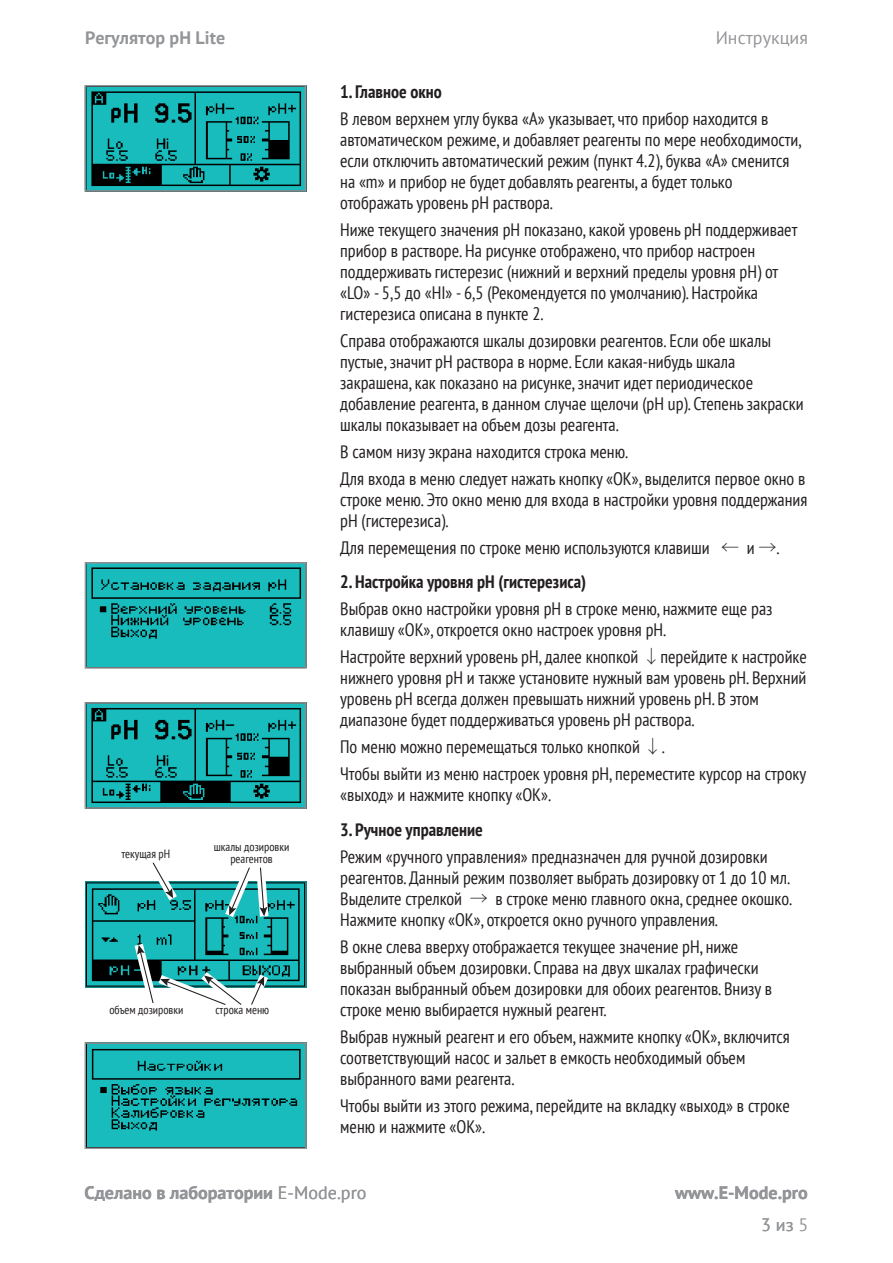
<style>
.page{position:relative;width:893px;height:1263px;background:#fff}
.page>*{position:absolute;margin:0;border:0;box-sizing:border-box;transform-origin:0 0}
.t1{font:condensed 18px/21px "PT Sans";color:#231f20}
.t2{font:700 condensed 18px "PT Sans";color:#231f20}
.t3{font:700 18px "PT Sans";color:#939598}
.t4{font:18px "PT Sans";color:#939598}
.t5{font:condensed 12px/12px "PT Sans";color:#231f20;text-align:center}
.s1{font-family:"Koz Min Pro";font-stretch:normal}
.s2{font-weight:400}
</style>
<div class="page">
<img style="left:88px;top:565px;width:216px;height:101px">
<div style="left:85px;top:562px;width:222px;height:107px;border:2px solid #939598"></div>
<img style="left:87px;top:88px;width:216px;height:101px">
<div style="left:84px;top:85px;width:222px;height:107px;border:2px solid #939598"></div>
<img style="left:85px;top:881px;width:221px;height:107px">
<svg style="left:128px;top:934px;width:147px;height:71px"></svg>
<svg style="left:141px;top:862px;width:44px;height:48px"></svg>
<svg style="left:218px;top:867px;width:55px;height:59px"></svg>
<img style="left:87px;top:705px;width:217px;height:101px">
<div style="left:84px;top:702px;width:223px;height:107px;border:2px solid #939598"></div>
<img style="left:87px;top:1045px;width:217px;height:101px">
<div style="left:84px;top:1042px;width:223px;height:107px;border:2px solid #939598"></div>
<p class="t3" style="left:85px;top:26px;width:142px">Регулятор рН Lite</p>
<p class="t4" style="left:716px;top:26px;width:94px">Инструкция</p>
<p class="t5" style="left:122px;top:848px;width:50px">текущая pH</p>
<p class="t5" style="left:214px;top:840px;width:77px">шкалы дозировки реагентов</p>
<p class="t5" style="left:109px;top:1003px;width:75px">объем дозировки</p>
<p class="t5" style="left:215px;top:1003px;width:55px">строка меню</p>
<p class="t2" style="left:340px;top:79px;width:103px">1. Главное окно</p>
<p class="t1" style="left:340px;top:107px;width:463px">В левом верхнем углу буква «А» указывает, что прибор находится в автоматическом режиме, и добавляет реагенты по мере необходимости, если отключить автоматический режим (пункт 4.2), буква «А» сменится на «m» и прибор не будет добавлять реагенты, а будет только отображать уровень pH раствора.</p>
<p class="t1" style="left:340px;top:218px;width:459px">Ниже текущего значения pH показано, какой уровень pH поддерживает прибор в растворе. На рисунке отображено, что прибор настроен поддерживать гистерезис (нижний и верхний пределы уровня pH) от «LO» - 5,5 до «HI» - 6,5 (Рекомендуется по умолчанию). Настройка гистерезиса описана в пункте 2.</p>
<p class="t1" style="left:340px;top:329px;width:465px">Справа отображаются шкалы дозировки реагентов. Если обе шкалы пустые, значит pH раствора в норме. Если какая-нибудь шкала закрашена, как показано на рисунке, значит идет периодическое добавление реагента, в данном случае щелочи (pH up). Степень закраски шкалы показывает на объем дозы реагента.</p>
<p class="t1" style="left:340px;top:437px;width:467px;line-height:27px">В самом низу экрана находится строка меню.<br>Для входа в меню следует нажать кнопку «ОК», выделится первое окно в</p>
<p class="t1" style="left:340px;top:488px;width:469px">строке меню. Это окно меню для входа в настройки уровня поддержания pH (гистерезиса).</p>
<p class="t1" style="left:340px;top:536px;width:441px">Для перемещения по строке меню используются клавиши <span class="s1">←</span> и <span class="s1">→</span>.</p>
<p class="t2" style="left:340px;top:570px;width:247px">2. Настройка уровня pH (гистерезиса)</p>
<p class="t1" style="left:340px;top:598px;width:434px">Выбрав окно настройки уровня pH в строке меню, нажмите еще раз клавишу «ОК», откроется окно настроек уровня pH.</p>
<p class="t1" style="left:340px;top:646px;width:468px">Настройте верхний уровень pH, далее кнопкой <span class="s1">↓</span>перейдите к настройке нижнего уровня pH и также установите нужный вам уровень pH. Верхний уровень рН всегда должен превышать нижний уровень pH. В этом диапазоне будет поддерживаться уровень pH раствора.</p>
<p class="t1" style="left:340px;top:733px;width:468px;line-height:27px">По меню можно перемещаться только кнопкой <span class="s1">↓</span>.<br>Чтобы выйти из меню настроек уровня pH, переместите курсор на строку</p>
<p class="t1" style="left:340px;top:784px;width:213px">«выход» и нажмите кнопку «ОК».</p>
<p class="t2" style="left:340px;top:818px;width:144px">3. Ручное управление</p>
<p class="t1" style="left:340px;top:846px;width:454px">Режим «ручного управления» предназначен для ручной дозировки реагентов. Данный режим позволяет выбрать дозировку от 1 до 10 мл.<br>Выделите стрелкой <span class="s1">→</span> в строке меню главного окна, среднее окошко.<br>Нажмите кнопку «ОК», откроется окно ручного управления.</p>
<p class="t1" style="left:340px;top:936px;width:433px">В окне слева вверху отображается текущее значение pH, ниже выбранный объем дозировки. Справа на двух шкалах графически показан выбранный объем дозировки для обоих реагентов. Внизу в строке меню выбирается нужный реагент.</p>
<p class="t1" style="left:340px;top:1026px;width:451px">Выбрав нужный реагент и его объем, нажмите кнопку «ОК», включится соответствующий насос и зальет в емкость необходимый объем выбранного вами реагента.</p>
<p class="t1" style="left:340px;top:1095px;width:451px">Чтобы выйти из этого режима, перейдите на вкладку «выход» в строке меню и нажмите «ОК».</p>
<p class="t3" style="left:85px;top:1181px;width:283px">Сделано в лаборатории <span class="s2">E-Mode.pro</span></p>
<p class="t3" style="left:675px;top:1181px;width:134px">www.E-Mode.pro</p>
<p class="t4" style="left:761px;top:1213px;width:48px">3из5</p>
</div>
